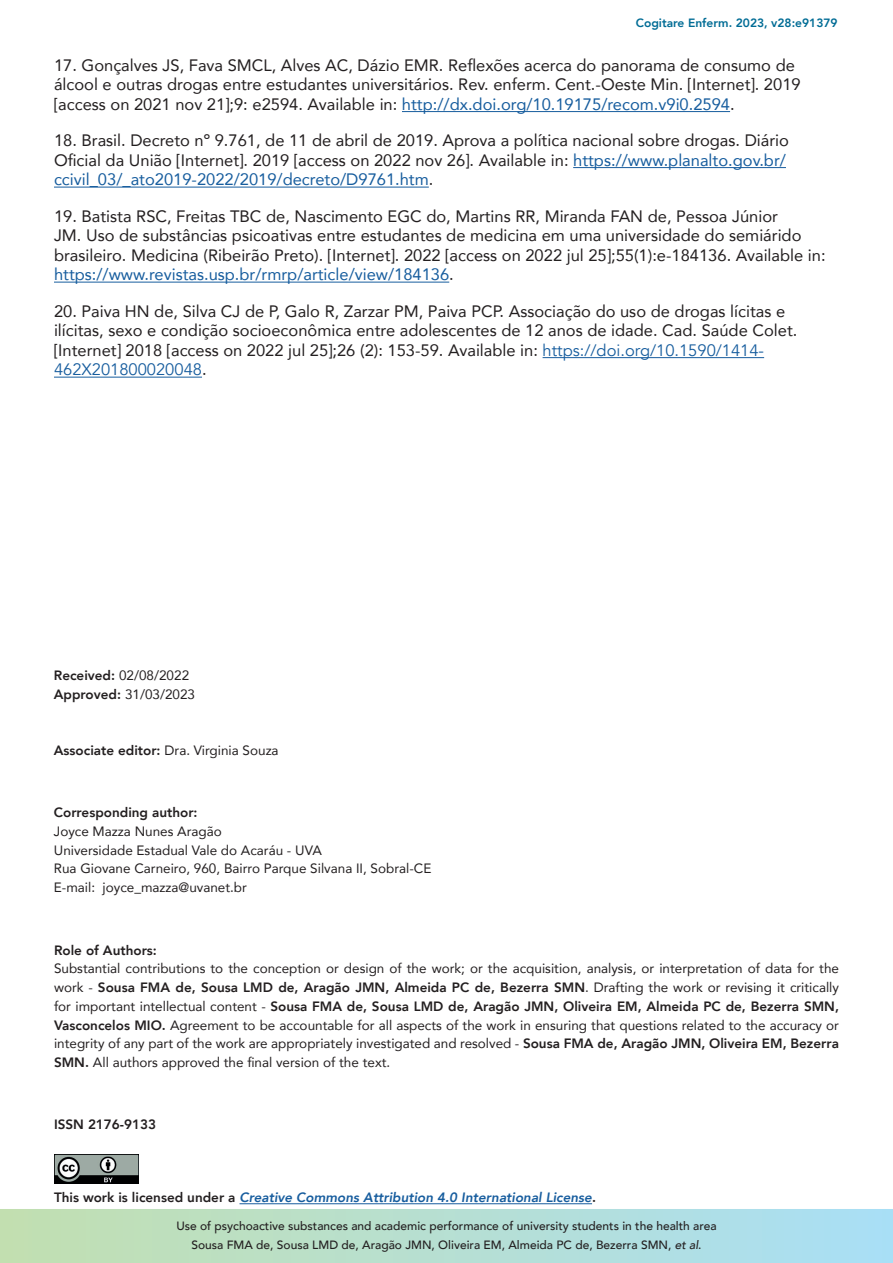
<style>
.page{position:relative;width:893px;height:1263px;background:#fff}
.page>*{position:absolute;margin:0;border:0;box-sizing:border-box;transform-origin:0 0}
.t1{font:16.5px/19.5px "Avenir";color:#231f20}
.Correspondentes{font:13.5px/18.8px "Avenir";color:#231f20;text-align:justify}
.t2{font:italic 800 13.5px "Avenir";color:#175d9e}
.Correspondentes-2{font:800 13.5px "Avenir";color:#231f20}
.Legenda{font:800 13.5px "Avenir";color:#231f20}
.t3{font:500 12px/18.6px "Avenir";color:#231f20;text-align:center}
.t4{font:800 12px "Avenir";color:#006c95}
.s1{color:#175d9e}
.s2{font-weight:800}
.s3{font-style:normal;color:#231f20}
.s4{font-style:italic}
</style>
<div class="page">
<svg style="left:0;top:1209px;width:893px;height:54px;background:#b6dfd2"></svg>
<hr style="left:402px;top:111px;width:328px;height:1px;background:#175d9e">
<hr style="left:573px;top:167px;width:213px;height:1px;background:#175d9e">
<hr style="left:54px;top:187px;width:375px;height:1px;background:#175d9e">
<hr style="left:54px;top:282px;width:395px;height:1px;background:#175d9e">
<hr style="left:543px;top:357px;width:221px;height:1px;background:#175d9e">
<hr style="left:54px;top:377px;width:148px;height:1px;background:#175d9e">
<img style="left:55px;top:1154px;width:83px;height:29px">
<hr style="left:239px;top:1203px;width:353px;height:1px;background:#175d9e">
<p class="t4" style="left:636px;top:12px;width:203px">Cogitare Enferm. 2023, v28:e91379</p>
<p class="t1" style="left:54px;top:55px;width:748px">17. Gonçalves JS, Fava SMCL, Alves AC, Dázio EMR. Reflexões acerca do panorama de consumo de álcool e outras drogas entre estudantes universitários. Rev. enferm. Cent.-Oeste Min. [Internet]. 2019 [access on 2021 nov 21];9: e2594. Available in: <span class="s1">http://dx.doi.org/10.19175/recom.v9i0.2594</span>.</p>
<p class="t1" style="left:54px;top:130px;width:736px">18. Brasil. Decreto nº 9.761, de 11 de abril de 2019. Aprova a política nacional sobre drogas. Diário<br>Oficial da União [Internet]. 2019 [access on 2022 nov 26]. Available in: <span class="s1">https://www.planalto.gov.br/ ccivil_03/_ato2019-2022/2019/decreto/D9761.htm</span>.</p>
<p class="t1" style="left:54px;top:206px;width:773px">19. Batista RSC, Freitas TBC de, Nascimento EGC do, Martins RR, Miranda FAN de, Pessoa Júnior<br>JM. Uso de substâncias psicoativas entre estudantes de medicina em uma universidade do semiárido brasileiro. Medicina (Ribeirão Preto). [Internet]. 2022 [access on 2022 jul 25];55(1):e-184136. Available in: <span class="s1">https://www.revistas.usp.br/rmrp/article/view/184136</span>.</p>
<p class="t1" style="left:54px;top:301px;width:745px">20. Paiva HN de, Silva CJ de P, Galo R, Zarzar PM, Paiva PCP. Associação do uso de drogas lícitas e ilícitas, sexo e condição socioeconômica entre adolescentes de 12 anos de idade. Cad. Saúde Colet. [Internet] 2018 [access on 2022 jul 25];26 (2): 153-59. Available in: <span class="s1">https://doi.org/10.1590/1414- 462X201800020048</span>.</p>
<p class="Correspondentes" style="left:54px;top:665px;width:137px"><span class="s2">Received:</span> 02/08/2022</p>
<p class="Correspondentes" style="left:54px;top:684px;width:143px"><span class="s2">Approved:</span> 31/03/2023</p>
<p class="Correspondentes" style="left:54px;top:740px;width:226px"><span class="s2">Associate editor:</span> Dra. Virginia Souza</p>
<p class="Correspondentes-2" style="left:54px;top:800px;width:145px">Corresponding author:</p>
<p class="Correspondentes" style="left:54px;top:821px;width:169px">Joyce Mazza Nunes Aragão</p>
<p class="Correspondentes" style="left:54px;top:840px;width:269px">Universidade Estadual Vale do Acaráu - UVA</p>
<p class="Correspondentes" style="left:54px;top:859px;width:379px">Rua Giovane Carneiro, 960, Bairro Parque Silvana II, Sobral-CE</p>
<p class="Correspondentes" style="left:54px;top:878px;width:195px">E-mail: joyce_mazza@uvanet.br</p>
<p class="Correspondentes-2" style="left:54px;top:938px;width:104px">Role of Authors:</p>
<p class="Correspondentes" style="left:54px;top:959px;width:787px">Substantial contributions to the conception or design of the work; or the acquisition, analysis, or interpretation of data for the work - <span class="s2">Sousa FMA de, Sousa LMD de, Aragão JMN, Almeida PC de, Bezerra SMN</span>. Drafting the work or revising it critically for important intellectual content - <span class="s2">Sousa FMA de, Sousa LMD de, Aragão JMN, Oliveira EM, Almeida PC de, Bezerra SMN, Vasconcelos MIO.</span> Agreement to be accountable for all aspects of the work in ensuring that questions related to the accuracy or integrity of any part of the work are appropriately investigated and resolved - <span class="s2">Sousa FMA de, Aragão JMN, Oliveira EM, Bezerra SMN.</span> All authors approved the final version of the text.</p>
<p class="Legenda" style="left:54px;top:1112px;width:104px">ISSN 2176-9133</p>
<p class="t2" style="left:54px;top:1189px;width:544px"><span class="s3">This work is licensed under a</span> Creative Commons Attribution 4.0 International License<span class="s3">.</span></p>
<p class="t3" style="left:176px;top:1216px;width:542px">Use of psychoactive substances and academic performance of university students in the health area<br>Sousa FMA de, Sousa LMD de, Aragão JMN, Oliveira EM, Almeida PC de, Bezerra SMN, <span class="s4">et al</span>.</p>
</div>
